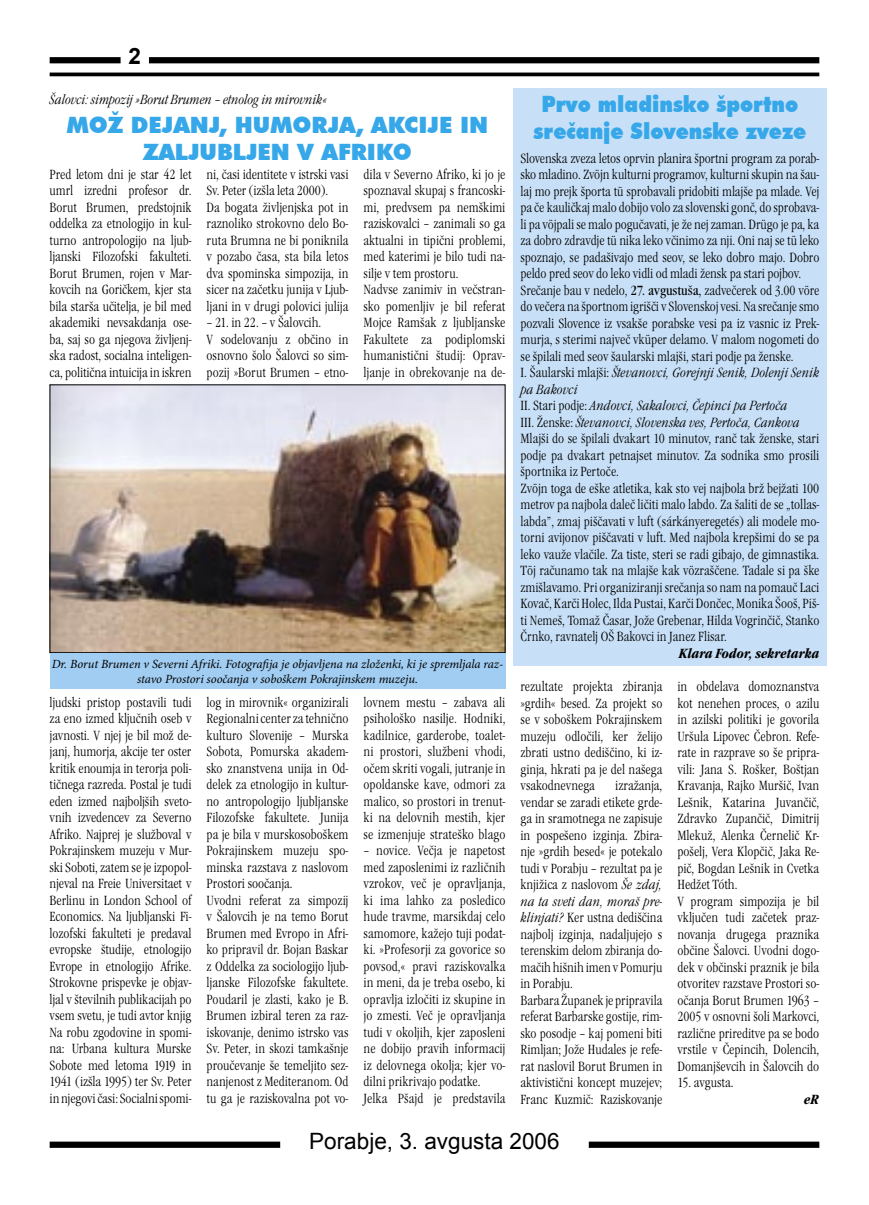
<style>
.page{position:relative;width:869px;height:1205px;background:#fff}
.page>*{position:absolute;margin:0;border:0;box-sizing:border-box;transform-origin:0 0}
.t1{font:900 22.5px/27px "Futura BT";color:#36a7e9;text-align:center}
.t2{font:900 22.5px/27px "Futura BT";color:#36a7e9;text-align:center;scale:.9 1}
.t3{font:22.5px "Arial";color:#000}
.t4{font:700 22.5px "Arial";color:#000}
.t5{font:13.75px/16.5px "Garamond Itc TEE Ligh Cond";color:#000}
.t6{font:13.75px/16.5px "Garamond Itc TEE Ligh Cond Ital";color:#000}
.t7{font:italic 700 condensed 13.75px "Garamond Itc TEE";color:#000}
.t8{font:italic 12.5px/15px "Minion Pro";letter-spacing:-.005em;color:#000;text-align:center}
.s1{font-family:"Garamond Itc TEE";font-stretch:condensed}
.s2{font-family:"Garamond Itc TEE Ligh Cond"}
.s3{font-family:"Garamond Itc TEE Ligh Cond Ital"}
</style>
<div class="page">
<div style="left:50px;top:1141px;width:230px;height:7px;background:#000"></div>
<div style="left:588px;top:1141px;width:231px;height:7px;background:#000"></div>
<hr style="left:50px;top:73px;width:769px;height:3px;background:#000">
<div style="left:50px;top:57px;width:70px;height:6px;background:#000"></div>
<div style="left:149px;top:57px;width:670px;height:6px;background:#000"></div>
<div style="left:513px;top:89px;width:313px;height:577px;background:#c8e0f7"></div>
<img style="left:52px;top:386px;width:451px;height:265px">
<div style="left:50px;top:384px;width:455px;height:269px;border:1px solid #000"></div>
<div style="left:50px;top:653px;width:455px;height:35px;background:#a1cdf2"></div>
<h1 class="t4" style="left:128px;top:41px;width:14px">2</h1>
<p class="t6" style="left:50px;top:92px;width:279px">Šalovci: simpozij »Borut Brumen – etnolog in mirovnik«</p>
<h1 class="t1" style="left:67px;top:112px;width:422px">MOŽ DEJANJ, HUMORJA, AKCIJE IN<br>ZALJUBLJEN V AFRIKO</h1>
<p class="t5" style="left:50px;top:166px;width:143px;text-align:justify">Pred letom dni je star 42 let umrl izredni profesor dr.<br>Borut Brumen, predstojnik oddelka za etnologijo in kul&shy;turno antropologijo na ljub&shy;ljanski Filozofski fakulteti.<br>Borut Brumen, rojen v Mar&shy;kovcih na Goričkem, kjer sta bila starša učitelja, je bil med akademiki nevsakdanja ose&shy;ba, saj so ga njegova življenj&shy;ska radost, socialna inteligen&shy;ca, politična intuicija in iskren</p>
<p class="t5" style="left:206px;top:166px;width:143px">ni, časi identitete v istrski vasi<br>Sv. Peter (izšla leta 2000).<br>Da bogata življenjska pot in raznoliko strokovno delo Bo&shy;ruta Brumna ne bi poniknila v pozabo časa, sta bila letos dva spominska simpozija, in sicer na začetku junija v Ljub&shy;ljani in v drugi polovici julija</p>
<p class="t5" style="left:206px;top:314px;width:143px">– 21. in 22. – v Šalovcih.<br>V sodelovanju z občino in osnovno šolo Šalovci so sim&shy;pozij »Borut Brumen – etno-</p>
<p class="t5" style="left:363px;top:166px;width:143px">dila v Severno Afriko, ki jo je spoznaval skupaj s francoski&shy;mi, predvsem pa nemškimi raziskovalci – zanimali so ga aktualni in tipični problemi, med katerimi je bilo tudi na&shy;silje v tem prostoru.<br>Nadvse zanimiv in večstran&shy;sko pomenljiv je bil referat<br>Mojce Ramšak z ljubljanske<br>Fakultete za podiplomski humanistični študij: Oprav&shy;ljanje in obrekovanje na de-</p>
<p class="t8" style="left:52px;top:657px;width:453px">Dr. Borut Brumen v Severni Afriki. Fotografija je objavljena na zloženki, ki je spremljala raz&shy;stavo Prostori soočanja v soboškem Pokrajinskem muzeju.</p>
<p class="t5" style="left:50px;top:694px;width:143px;text-align:justify">ljudski pristop postavili tudi za eno izmed ključnih oseb v javnosti. V njej je bil mož de&shy;janj, humorja, akcije ter oster kritik enoumja in terorja poli&shy;tičnega razreda. Postal je tudi eden izmed najboljših sveto&shy;vnih izvedencev za Severno Afriko. Najprej je služboval v Pokrajinskem muzeju v Mur&shy;ski Soboti, zatem se je izpopol&shy;njeval na Freie Universitaet v Berlinu in London School of Economics. Na ljubljanski Fi&shy;lozofski fakulteti je predaval evropske študije, etnologijo Evrope in etnologijo Afrike.<br>Strokovne prispevke je objav&shy;ljal v številnih publikacijah po vsem svetu, je tudi avtor knjig Na robu zgodovine in spomi&shy;na: Urbana kultura Murske Sobote med letoma 1919 in 1941 (izšla 1995) ter Sv. Peter in njegovi časi: Socialni spomi-</p>
<p class="t5" style="left:206px;top:694px;width:143px">log in mirovnik« organizirali<br>Regionalni center za tehnično kulturo Slovenije – Murska<br>Sobota, Pomurska akadem&shy;sko znanstvena unija in Od&shy;delek za etnologijo in kultur&shy;no antropologijo ljubljanske<br>Filozofske fakultete. Junija pa je bila v murskosoboškem<br>Pokrajinskem muzeju spo&shy;minska razstava z naslovom<br>Prostori soočanja.<br>Uvodni referat za simpozij v Šalovcih je na temo Borut<br>Brumen med Evropo in Afri&shy;ko pripravil dr. Bojan Baskar z Oddelka za sociologijo ljub&shy;ljanske Filozofske fakultete.<br>Poudaril je zlasti, kako je B.<br>Brumen izbiral teren za raz&shy;iskovanje, denimo istrsko vas<br>Sv. Peter, in skozi tamkašnje proučevanje še temeljito sez&shy;nanjenost z Mediteranom. Od tu ga je raziskovalna pot vo-</p>
<p class="t5" style="left:363px;top:694px;width:143px;text-align:justify">lovnem mestu – zabava ali psihološko nasilje. Hodniki, kadilnice, garderobe, toalet&shy;ni prostori, službeni vhodi, očem skriti vogali, jutranje in opoldanske kave, odmori za malico, so prostori in trenut&shy;ki na delovnih mestih, kjer se izmenjuje strateško blago</p>
<p class="t5" style="left:363px;top:842px;width:143px">– novice. Večja je napetost med zaposlenimi iz različnih vzrokov, več je opravljanja, ki ima lahko za posledico hude travme, marsikdaj celo samomore, kažejo tuji podat&shy;ki. »Profesorji za govorice so povsod,« pravi raziskovalka in meni, da je treba osebo, ki opravlja izločiti iz skupine in jo zmesti. Več je opravljanja tudi v okoljih, kjer zaposleni ne dobijo pravih informacij iz delovnega okolja; kjer vo&shy;dilni prikrivajo podatke.<br>Jelka Pšajd je predstavila</p>
<h1 class="t2" style="left:533px;top:90px;width:304px">Prvo mladinsko športno srečanje Slovenske zveze</h1>
<p class="t5" style="left:520px;top:150px;width:300px">Slovenska zveza letos oprvin planira športni program za porab&shy;sko mladino. Zvöjn kulturni programov, kulturni skupin na šau&shy;laj mo prejk športa tü sprobavali pridobiti mlajše pa mlade. Vej pa če kauličkaj malo dobijo volo za slovenski gonč, do sprobava&shy;li pa vöjpali se malo pogučavati, je že nej zaman. Drügo je pa, ka za dobro zdravdje tü nika leko včinimo za nji. Oni naj se tü leko spoznajo, se padašivajo med seov, se leko dobro majo. Dobro peldo pred seov do leko vidli od mladi žensk pa stari pojbov.<br>Srečanje bau v nedelo, <span class="s1">27. avgustuša,</span> zadvečerek od 3.00 vöre do večera na športnom igrišči v Slovenskoj vesi. Na srečanje smo pozvali Slovence iz vsakše porabske vesi pa iz vasnic iz Prek&shy;murja, s sterimi največ vküper delamo. V malom nogometi do se špilali med seov šaularski mlajši, stari podje pa ženske.</p>
<p class="t6" style="left:520px;top:365px;width:300px"><span class="s2">I. Šaularski mlajši:</span> Števanovci, Gorejnji Senik, Dolenji Senik pa Bakovci<br><span class="s2">II. Stari podje:</span> Andovci, Sakalovci, Čepinci pa Pertoča<br><span class="s2">III. Ženske:</span> Števanovci, Slovenska ves, Pertoča, Cankova</p>
<p class="t5" style="left:520px;top:430px;width:300px">Mlajši do se špilali dvakart 10 minutov, ranč tak ženske, stari podje pa dvakart petnajset minutov. Za sodnika smo prosili športnika iz Pertoče.<br>Zvöjn toga de eške atletika, kak sto vej najbola brž bejžati 100 metrov pa najbola daleč ličiti malo labdo. Za šaliti de se „tollas&shy;labda”, zmaj piščavati v luft (sárkányeregetés) ali modele mo&shy;torni avijonov piščavati v luft. Med najbola krepšimi do se pa leko vauže vlačile. Za tiste, steri se radi gibajo, de gimnastika.<br>Töj računamo tak na mlajše kak vözraščene. Tadale si pa ške zmišlavamo. Pri organiziranji srečanja so nam na pomauč Laci Kovač, Karči Holec, Ilda Pustai, Karči Dončec, Monika Šooš, Piš&shy;ti Nemeš, Tomaž Časar, Jože Grebenar, Hilda Vogrinčič, Stanko Črnko, ravnatelj OŠ Bakovci in Janez Flisar.</p>
<p class="t7" style="left:678px;top:645px;width:142px">Klara Fodor, sekretarka</p>
<p class="t5" style="left:520px;top:678px;width:143px;text-align:justify">rezultate projekta zbiranja »grdih« besed. Za projekt so se v soboškem Pokrajinskem muzeju odločili, ker želijo zbrati ustno dediščino, ki iz&shy;ginja, hkrati pa je del našega vsakodnevnega</p>
<p class="t5" style="left:520px;top:777px;width:143px;text-align:justify;text-indent:95px">izražanja, vendar se zaradi etikete grde&shy;ga in sramotnega ne zapisuje in pospešeno izginja. Zbira&shy;nje »grdih besed« je potekalo tudi v Porabju – rezultat pa je knjižica z naslovom <span class="s3">Še zdaj,</span></p>
<p class="t6" style="left:520px;top:893px;width:143px">na ta sveti dan, moraš pre-</p>
<p class="t5" style="left:520px;top:909px;width:143px"><span class="s3">klinjati?</span> Ker ustna dediščina najbolj izginja, nadaljujejo s terenskim delom zbiranja do&shy;mačih hišnih imen v Pomurju in Porabju.<br>Barbara Županek je pripravila referat Barbarske gostije, rim&shy;sko posodje – kaj pomeni biti<br>Rimljan; Jože Hudales je refe&shy;rat naslovil Borut Brumen in aktivistični koncept muzejev;<br>Franc Kuzmič: Raziskovanje</p>
<p class="t5" style="left:677px;top:678px;width:143px">in obdelava domoznanstva kot nenehen proces, o azilu in azilski politiki je govorila<br>Uršula Lipovec Čebron. Refe&shy;rate in razprave so še pripra&shy;vili: Jana S. Rošker, Boštjan<br>Kravanja, Rajko Muršič, Ivan<br>Lešnik, Katarina Juvančič,<br>Zdravko Zupančič, Dimitrij<br>Mlekuž, Alenka Černelič Kr&shy;pošelj, Vera Klopčič, Jaka Re&shy;pič, Bogdan Lešnik in Cvetka<br>Hedžet Tóth.<br>V program simpozija je bil vključen tudi začetek praz&shy;novanja drugega praznika občine Šalovci. Uvodni dogo&shy;dek v občinski praznik je bila otvoritev razstave Prostori so&shy;očanja Borut Brumen 1963 –<br>2005 v osnovni šoli Markovci, različne prireditve pa se bodo vrstile v Čepincih, Dolencih,<br>Domanjševcih in Šalovcih do</p>
<p class="t5" style="left:677px;top:1074px;width:58px">15. avgusta.</p>
<p class="t7" style="left:803px;top:1091px;width:17px">eR</p>
<h1 class="t3" style="left:309px;top:1126px;width:252px">Porabje, 3. avgusta 2006</h1>
</div>
